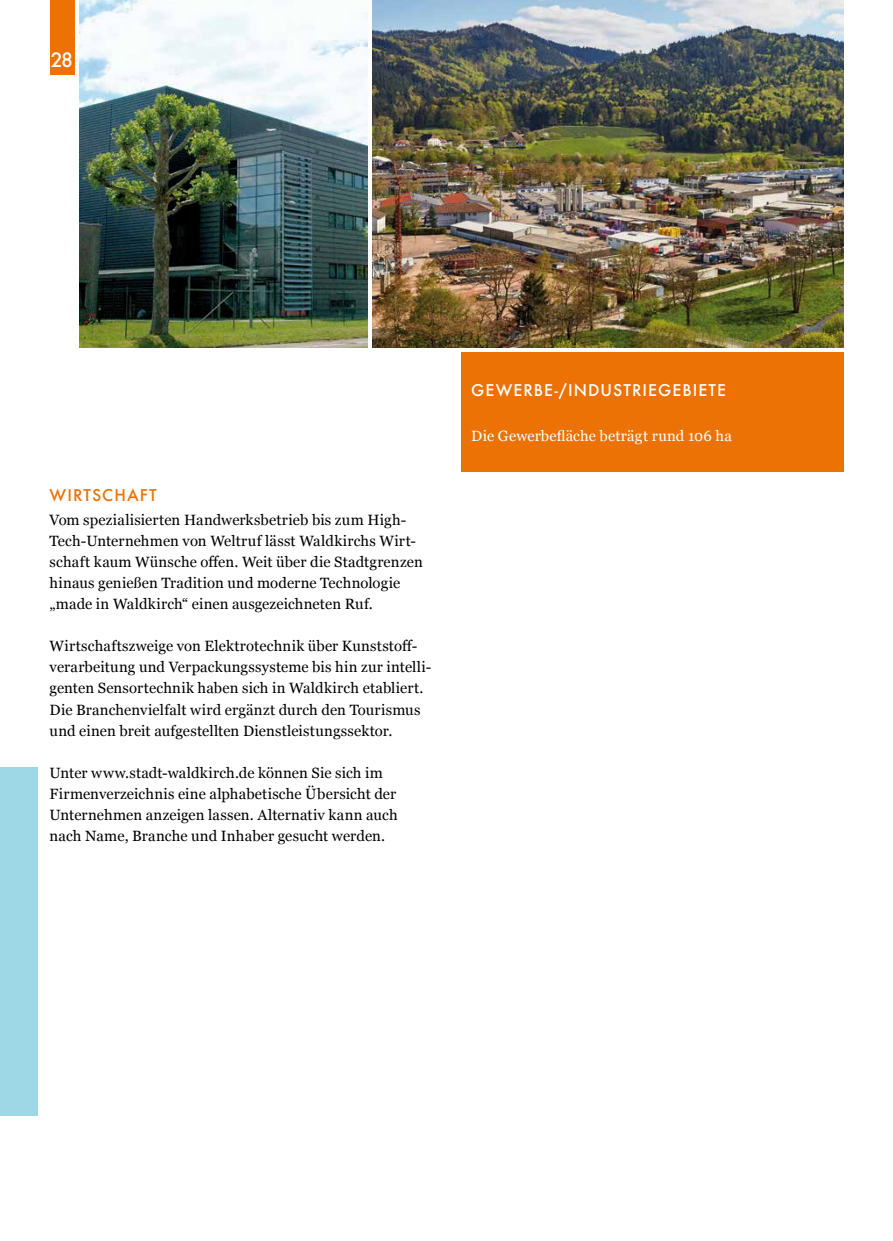
<style>
.page{position:relative;width:893px;height:1241px;background:#fff}
.page>*{position:absolute;margin:0;border:0;box-sizing:border-box;transform-origin:0 0}
.t1{font:500 19.25px "Futura";color:#fff}
.t2{font:500 15.75px "Futura";letter-spacing:.065em;color:#fff}
.t3{font:500 15.75px "Futura";letter-spacing:.07em;color:#ec7206}
.t4{font:14.88px/21px "Georgia";letter-spacing:.01em;color:#000}
.t5{font:14.88px "Georgia";letter-spacing:.015em;color:#fff}
</style>
<div class="page">
<div style="left:50px;top:0;width:24px;height:74px;background:#ec7206"></div>
<img style="left:79px;top:0;width:288px;height:347px">
<div style="left:461px;top:352px;width:382px;height:119px;background:#ec7206"></div>
<img style="left:372px;top:0;width:471px;height:347px">
<div style="left:0;top:766px;width:37px;height:349px;background:#9ed7e6"></div>
<p class="t1" style="left:51px;top:47px;width:24px">28</p>
<p class="t3" style="left:50px;top:484px;width:109px">WIRTSCHAFT</p>
<p class="t4" style="left:50px;top:509px;width:375px">Vom spezialisierten Handwerksbetrieb bis zum High-Tech-Unternehmen von Weltruf lässt Waldkirchs Wirt&shy;schaft kaum Wünsche offen. Weit über die Stadtgrenzen hinaus genießen Tradition und moderne Technologie „made in Waldkirch“ einen ausgezeichneten Ruf.</p>
<p class="t4" style="left:50px;top:635px;width:383px">Wirtschaftszweige von Elektrotechnik über Kunststoff&shy;verarbeitung und Verpackungssysteme bis hin zur intelli&shy;genten Sensortechnik haben sich in Waldkirch etabliert.<br>Die Branchenvielfalt wird ergänzt durch den Tourismus und einen breit aufgestellten Dienstleistungssektor.</p>
<p class="t4" style="left:50px;top:761px;width:350px">Unter www.stadt-waldkirch.de können Sie sich im Firmenverzeichnis eine alphabetische Übersicht der Unternehmen anzeigen lassen. Alternativ kann auch nach Name, Branche und Inhaber gesucht werden.</p>
<p class="t2" style="left:471px;top:379px;width:256px">GEWERBE-/INDUSTRIEGEBIETE</p>
<p class="t5" style="left:471px;top:425px;width:262px">Die Gewerbefläche beträgt rund 106 ha</p>
</div>
